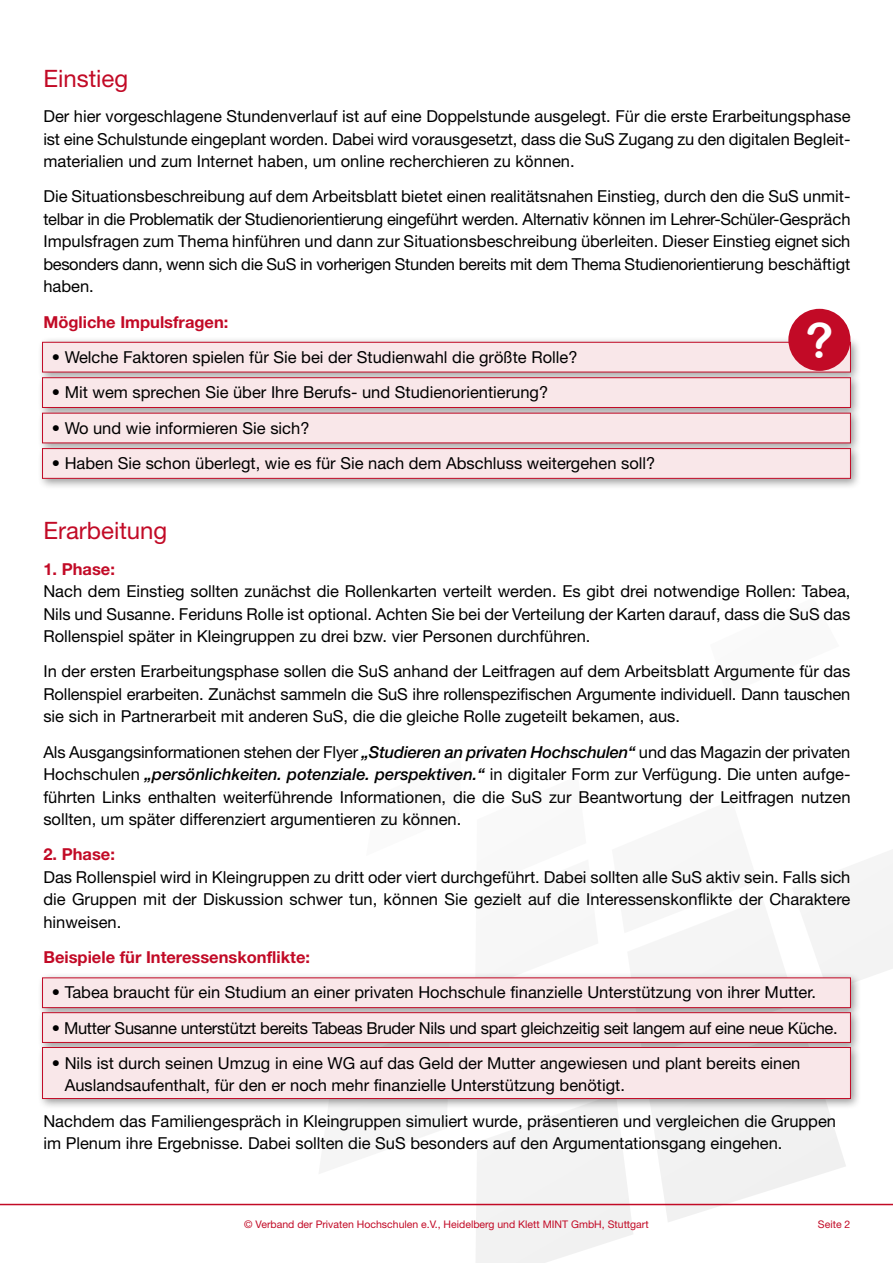
<style>
.page{position:relative;width:893px;height:1263px;background:#fff}
.page>*{position:absolute;margin:0;border:0;box-sizing:border-box;transform-origin:0 0}
.t1{font:48.6px "Arial Rounded MT Bold";color:#fff}
.t2{font:24px "Helvetica Neue";color:#c20a26}
.t3{font:16.5px/22.5px "Helvetica Neue";color:#000;text-align:justify}
.t4{font:16.5px "Helvetica Neue";letter-spacing:-.02em;color:#000}
.t5{font:700 16.5px "Helvetica Neue";color:#c20a26}
.t6{font:10.5px "Helvetica Neue";color:#c20a26}
.s1{font-weight:500;font-style:italic}
</style>
<div class="page">
<svg style="left:416px;top:1121px;width:30px;height:18px"></svg>
<svg style="left:475px;top:863px;width:418px;height:400px"></svg>
<hr style="left:0;top:1204px;width:893px;height:1px;background:#c20a26">
<div style="left:37px;top:337px;width:825px;height:47px;background:#000;opacity:.4"></div>
<div style="left:42px;top:342px;width:809px;height:30px;background:#f9e7e9;border:1px solid #c20a26"></div>
<div style="left:37px;top:972px;width:825px;height:47px;background:#000;opacity:.4"></div>
<div style="left:42px;top:977px;width:809px;height:31px;background:#f9e7e9"></div>
<div style="left:37px;top:1007px;width:825px;height:47px;background:#000;opacity:.4"></div>
<div style="left:42px;top:1012px;width:809px;height:31px;background:#f9e7e9;border:1px solid #c20a26"></div>
<div style="left:37px;top:1042px;width:825px;height:68px;background:#000;opacity:.4"></div>
<div style="left:42px;top:1047px;width:809px;height:52px;background:#f9e7e9;border:1px solid #c20a26"></div>
<div style="left:37px;top:372px;width:825px;height:47px;background:#000;opacity:.4"></div>
<div style="left:42px;top:377px;width:809px;height:31px;background:#f9e7e9;border:1px solid #c20a26"></div>
<div style="left:37px;top:407px;width:825px;height:47px;background:#000;opacity:.4"></div>
<div style="left:42px;top:413px;width:809px;height:30px;background:#f9e7e9"></div>
<div style="left:37px;top:443px;width:825px;height:47px;background:#000;opacity:.4"></div>
<div style="left:42px;top:448px;width:809px;height:31px;background:#f9e7e9;border:1px solid #c20a26"></div>
<div style="left:788px;top:309px;width:62px;height:62px;background:#c20a26;border-radius:50%"></div>
<h2 class="t2" style="left:43px;top:64px;width:86px">Einstieg</h2>
<p class="t3" style="left:43px;top:105px;width:809px">Der hier vorgeschlagene Stundenverlauf ist auf eine Doppelstunde ausgelegt. Für die erste Erarbeitungsphase ist eine Schulstunde eingeplant worden. Dabei wird vorausgesetzt, dass die SuS Zugang zu den digitalen Begleit&shy;materialien und zum Internet haben, um online recherchieren zu können.</p>
<p class="t3" style="left:43px;top:185px;width:809px">Die Situationsbeschreibung auf dem Arbeitsblatt bietet einen realitätsnahen Einstieg, durch den die SuS unmit&shy;telbar in die Problematik der Studienorientierung eingeführt werden. Alternativ können im Lehrer-Schüler-Gespräch Impulsfragen zum Thema hinführen und dann zur Situationsbeschreibung überleiten. Dieser Einstieg eignet sich besonders dann, wenn sich die SuS in vorherigen Stunden bereits mit dem Thema Studienorientierung beschäftigt haben.</p>
<p class="t5" style="left:43px;top:312px;width:187px">Mögliche Impulsfragen:</p>
<p class="t3" style="left:52px;top:346px;width:527px">• Welche Faktoren spielen für Sie bei der Studienwahl die größte Rolle?</p>
<p class="t3" style="left:52px;top:381px;width:498px">• Mit wem sprechen Sie über Ihre Berufs- und Studienorientierung?</p>
<p class="t3" style="left:52px;top:416px;width:259px">• Wo und wie informieren Sie sich?</p>
<p class="t3" style="left:52px;top:451px;width:605px">• Haben Sie schon überlegt, wie es für Sie nach dem Abschluss weitergehen soll?</p>
<h1 class="t1" style="left:805px;top:312px;width:29px">?</h1>
<h2 class="t2" style="left:43px;top:516px;width:126px">Erarbeitung</h2>
<p class="t5" style="left:43px;top:558px;width:73px">1. Phase:</p>
<p class="t3" style="left:43px;top:580px;width:809px">Nach dem Einstieg sollten zunächst die Rollenkarten verteilt werden. Es gibt drei notwendige Rollen: Tabea, Nils und Susanne. Feriduns Rolle ist optional. Achten Sie bei der Verteilung der Karten darauf, dass die SuS das Rollenspiel später in Kleingruppen zu drei bzw. vier Personen durchführen.</p>
<p class="t3" style="left:43px;top:660px;width:808px">In der ersten Erarbeitungsphase sollen die SuS anhand der Leitfragen auf dem Arbeitsblatt Argumente für das Rollenspiel erarbeiten. Zunächst sammeln die SuS ihre rollenspezifischen Argumente individuell. Dann tauschen sie sich in Partnerarbeit mit anderen SuS, die die gleiche Rolle zugeteilt bekamen, aus.</p>
<p class="t3" style="left:43px;top:740px;width:809px">Als Ausgangsinformationen stehen der Flyer <span class="s1">„Studieren an privaten Hochschulen“</span> und das Magazin der privaten Hochschulen <span class="s1">„persönlichkeiten. potenziale. perspektiven.“</span> in digitaler Form zur Verfügung. Die unten aufge&shy;führten Links enthalten weiterführende Informationen, die die SuS zur Beantwortung der Leitfragen nutzen sollten, um später differenziert argumentieren zu können.</p>
<p class="t5" style="left:43px;top:844px;width:73px">2. Phase:</p>
<p class="t3" style="left:43px;top:865px;width:808px">Das Rollenspiel wird in Kleingruppen zu dritt oder viert durchgeführt. Dabei sollten alle SuS aktiv sein. Falls sich die Gruppen mit der Diskussion schwer tun, können Sie gezielt auf die Interessenskonflikte der Charaktere hinweisen.</p>
<p class="t5" style="left:43px;top:947px;width:268px">Beispiele für Interessenskonflikte:</p>
<p class="t3" style="left:52px;top:981px;width:766px">• Tabea braucht für ein Studium an einer privaten Hochschule finanzielle Unterstützung von ihrer Mutter.</p>
<p class="t4" style="left:52px;top:1018px;width:787px">• Mutter Susanne unterstützt bereits Tabeas Bruder Nils und spart gleichzeitig seit langem auf eine neue Küche.</p>
<p class="t3" style="left:65px;top:1052px;width:737px;text-indent:-13px">• Nils ist durch seinen Umzug in eine WG auf das Geld der Mutter angewiesen und plant bereits einen<br>Auslandsaufenthalt, für den er noch mehr finanzielle Unterstützung benötigt.</p>
<p class="t3" style="left:43px;top:1109px;width:794px">Nachdem das Familiengespräch in Kleingruppen simuliert wurde, präsentieren und vergleichen die Gruppen im Plenum ihre Ergebnisse. Dabei sollten die SuS besonders auf den Argumentationsgang eingehen.</p>
<p class="t6" style="left:244px;top:1218px;width:406px">© Verband der Privaten Hochschulen e.V., Heidelberg und Klett MINT GmbH, Stuttgart</p>
<p class="t6" style="left:818px;top:1218px;width:34px">Seite 2</p>
</div>
